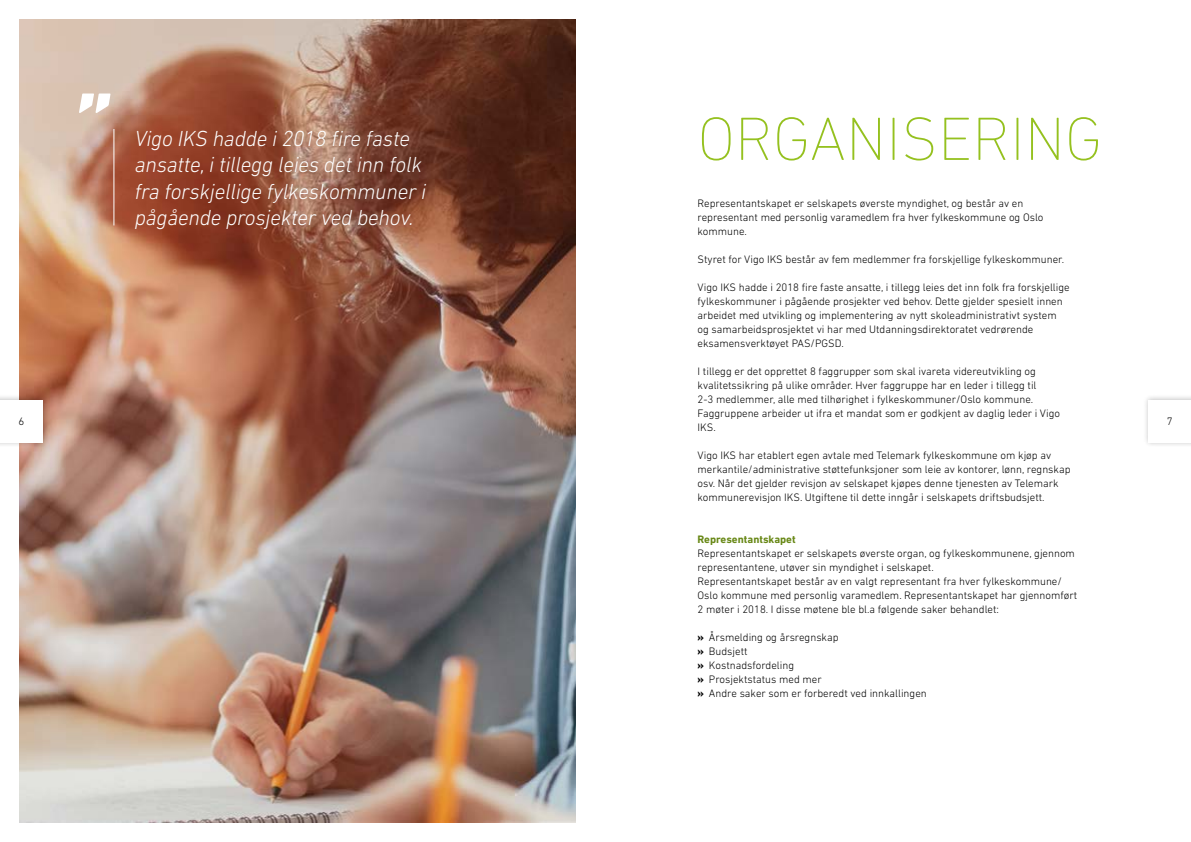
<style>
.page{position:relative;width:1191px;height:842px;background:#fff}
.page>*{position:absolute;margin:0;border:0;box-sizing:border-box;transform-origin:0 0}
.t1{font:italic 900 80.4px "DIN Next LT Pro";color:#fff}
.t2{font:200 62px "DIN Next LT Pro";color:#95c11f}
.t3{font:italic 300 22.2px/26.6px "DIN Next LT Pro";letter-spacing:-.01em;color:#fff}
.t4{font:300 11px/14px "DIN Next LT Pro";color:#000}
.t5{font:700 11px "DIN Next LT Pro";color:#688816}
.s1{font-weight:800}
</style>
<div class="page">
<img style="left:20px;top:20px;width:555px;height:802px">
<hr style="left:113px;top:129px;width:1px;height:96px;background:#fff">
<div style="left:0;top:395px;width:48px;height:53px;background:#000;opacity:.25"></div>
<div style="left:0;top:400px;width:43px;height:42px;background:#fff"></div>
<div style="left:1143px;top:395px;width:48px;height:53px;background:#000;opacity:.25"></div>
<div style="left:1148px;top:400px;width:43px;height:42px;background:#fff"></div>
<h1 class="t1" style="left:72px;top:73px;width:37px">”</h1>
<h3 class="t3" style="left:135px;top:125px;width:289px">Vigo IKS hadde i 2018 fire faste ansatte, i tillegg leies det inn folk</h3>
<h2 class="t2" style="left:697px;top:103px;width:406px">ORGANISERING</h2>
<h3 class="t3" style="left:135px;top:178px;width:293px">fra forskjellige fylkeskommuner i pågående prosjekter ved behov.</h3>
<p class="t4" style="left:697px;top:196px;width:347px">Representantskapet er selskapets øverste myndighet, og består av en representant med personlig varamedlem fra hver fylkeskommune og Oslo kommune.</p>
<p class="t4" style="left:697px;top:252px;width:368px">Styret for Vigo IKS består av fem medlemmer fra forskjellige fylkeskommuner.</p>
<p class="t4" style="left:697px;top:280px;width:374px">Vigo IKS hadde i 2018 fire faste ansatte, i tillegg leies det inn folk fra forskjellige fylkeskommuner i pågående prosjekter ved behov. Dette gjelder spesielt innen arbeidet med utvikling og implementering av nytt skoleadministrativt system og samarbeidsprosjektet vi har med Utdanningsdirektoratet vedrørende eksamensverktøyet PAS/PGSD.</p>
<p class="t4" style="left:697px;top:364px;width:364px">I tillegg er det opprettet 8 faggrupper som skal ivareta videreutvikling og kvalitetssikring på ulike områder. Hver faggruppe har en leder i tillegg til<br>2-3 medlemmer, alle med tilhørighet i fylkeskommuner/Oslo kommune.<br>Faggruppene arbeider ut ifra et mandat som er godkjent av daglig leder i Vigo IKS.</p>
<p class="t4" style="left:697px;top:448px;width:374px">Vigo IKS har etablert egen avtale med Telemark fylkeskommune om kjøp av merkantile/administrative støttefunksjoner som leie av kontorer, lønn, regnskap osv. Når det gjelder revisjon av selskapet kjøpes denne tjenesten av Telemark kommunerevisjon IKS. Utgiftene til dette inngår i selskapets driftsbudsjett.</p>
<p class="t5" style="left:697px;top:533px;width:100px">Representantskapet</p>
<p class="t4" style="left:697px;top:546px;width:381px">Representantskapet er selskapets øverste organ, og fylkeskommunene, gjennom representantene, utøver sin myndighet i selskapet.<br>Representantskapet består av en valgt representant fra hver fylkeskommune/ Oslo kommune med personlig varamedlem. Representantskapet har gjennomført 2 møter i 2018. I disse møtene ble bl.a følgende saker behandlet:</p>
<p class="t4" style="left:697px;top:630px;width:231px"><span class="s1">»</span> Årsmelding og årsregnskap<br><span class="s1">»</span> Budsjett<br><span class="s1">»</span> Kostnadsfordeling<br><span class="s1">»</span> Prosjektstatus med mer<br><span class="s1">»</span> Andre saker som er forberedt ved innkallingen</p>
<p class="t4" style="left:18px;top:414px;width:7px">6</p>
<p class="t4" style="left:1166px;top:414px;width:7px">7</p>
</div>
